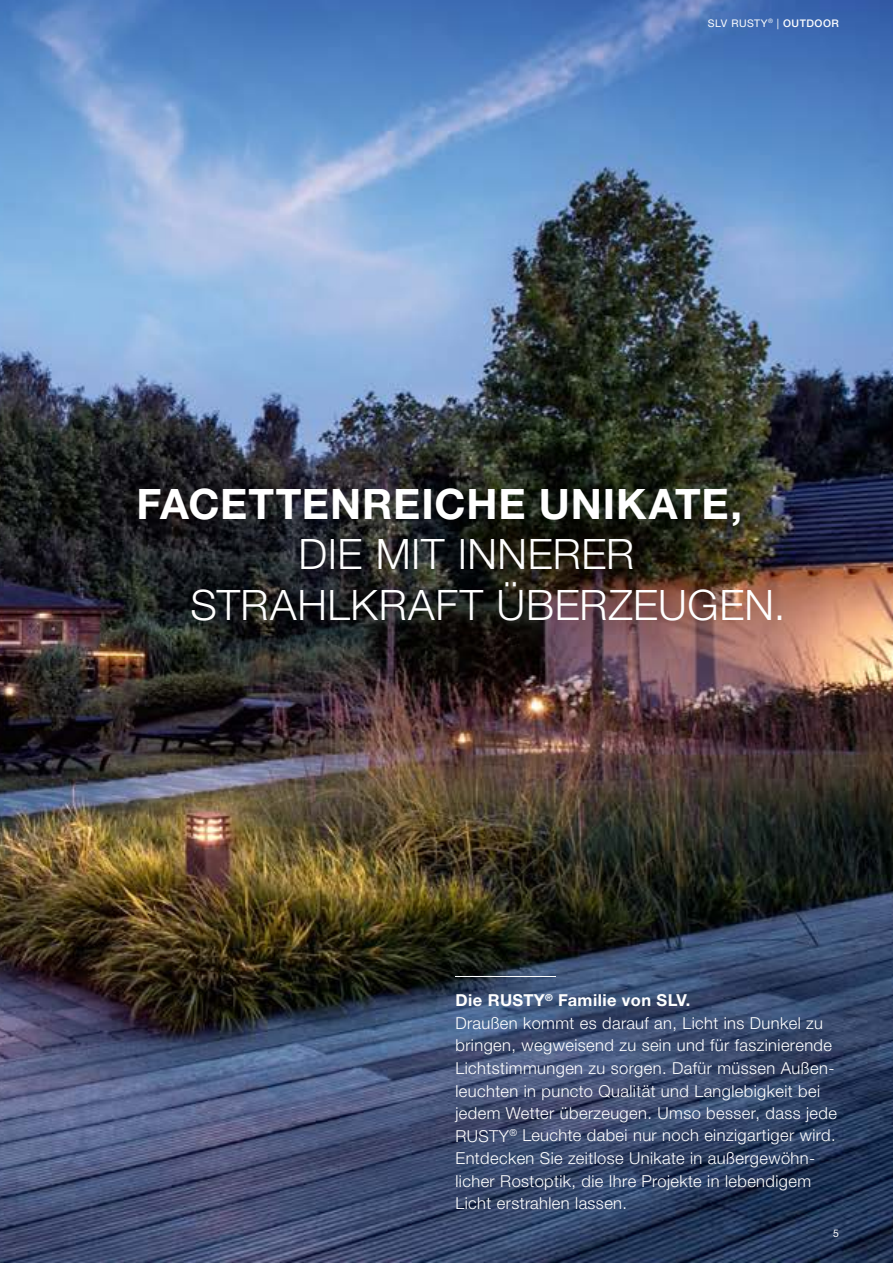
<style>
.page{position:relative;width:893px;height:1263px;background:#fff}
.page>*{position:absolute;margin:0;border:0;box-sizing:border-box;transform-origin:0 0}
.t1{font:300 42px/50.4px "Helvetica Neue LTW1 G";letter-spacing:.015em;color:#fff}
.t2{font:700 42px "Helvetica Neue LTW1 G";letter-spacing:.02em;color:#fff}
.t3{font:300 16.5px/22.5px "Helvetica Neue LTW1 G";letter-spacing:.025em;color:#fff}
.t4{font:10.5px "Helvetica Neue LTW1 G";letter-spacing:.05em;color:#fff}
.s1{font-weight:500}
.s2{font-weight:700}
</style>
<div class="page">
<img style="left:0;top:0;width:893px;height:1263px">
<hr style="left:455px;top:976px;width:101px;height:1px;background:#fff">
<p class="t4" style="left:708px;top:16px;width:133px">SLV RUSTY<sup>®</sup> | <span class="s1">OUTDOOR</span></p>
<h1 class="t2" style="left:136px;top:478px;width:607px">FACETTENREICHE UNIKATE,</h1>
<h1 class="t1" style="left:190px;top:529px;width:597px;text-indent:108px">DIE MIT INNERER<br>STRAHLKRAFT ÜBERZEUGEN.</h1>
<p class="t3" style="left:455px;top:989px;width:383px"><span class="s2">Die RUSTY</span><sup>®</sup> <span class="s2">Familie von SLV.<br></span>Draußen kommt es darauf an, Licht ins Dunkel zu bringen, wegweisend zu sein und für faszinierende Lichtstimmungen zu sorgen. Dafür müssen Außen&shy;leuchten in puncto Qualität und Langlebigkeit bei jedem Wetter überzeugen. Umso besser, dass jede RUSTY<sup>®</sup> Leuchte dabei nur noch einzigartiger wird.<br>Entdecken Sie zeitlose Unikate in außergewöhn&shy;licher Rostoptik, die Ihre Projekte in lebendigem Licht erstrahlen lassen.</p>
<p class="t4" style="left:833px;top:1227px;width:7px">5</p>
</div>
